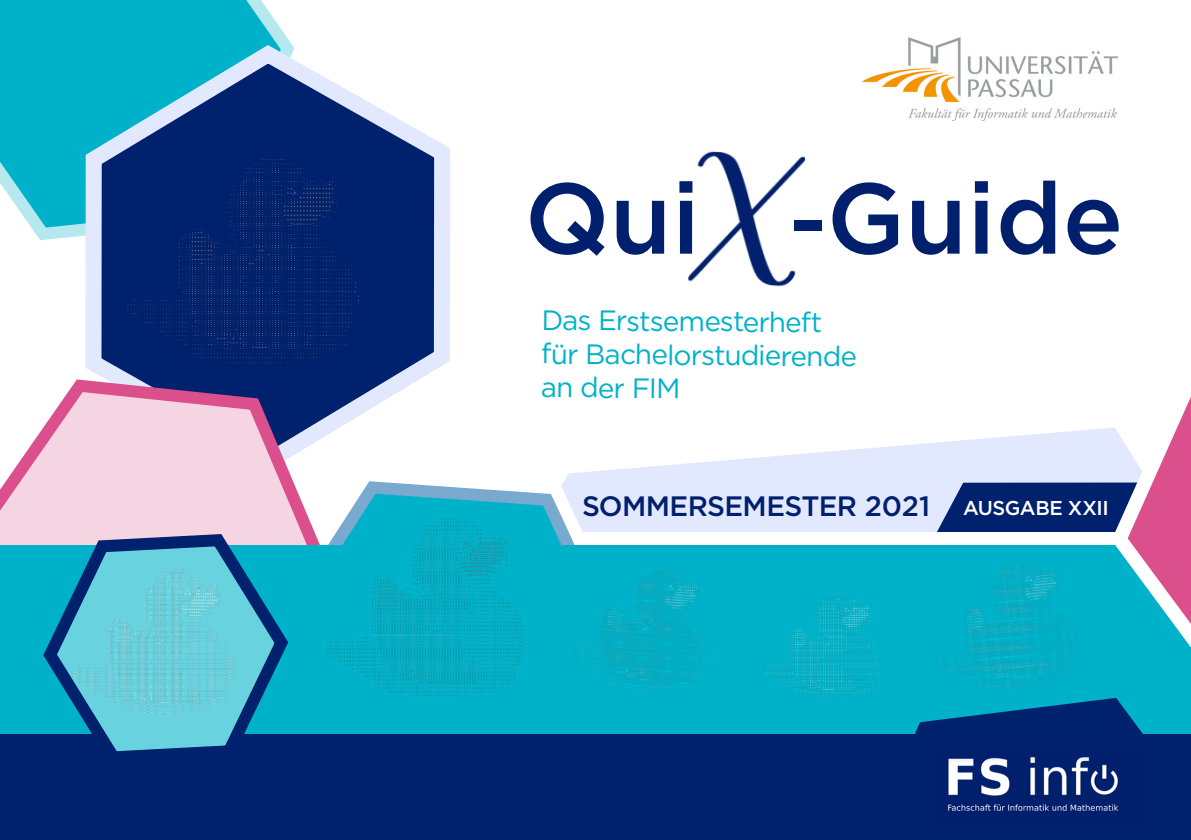
<style>
.page{position:relative;width:1191px;height:840px;background:#fff}
.page>*{position:absolute;margin:0;border:0;box-sizing:border-box;transform-origin:0 0}
.t1{font:500 100px "Gotham";color:#00206d}
.Unterüberschrift_Dun{font:28px/34px "Gotham";color:#00b2c9}
.Unterüberschrift_Dun-2{font:500 28px "Gotham";letter-spacing:-.02em;color:#00206d}
.Unterüberschrift_Dun-3{font:500 20px "Gotham";letter-spacing:-.02em;color:#fff}
.s1{font-size:92px}
</style>
<div class="page">
<svg style="left:589px;top:429px;width:507px;height:103px"></svg>
<svg style="left:880px;top:482px;width:216px;height:50px;background:#4b649e"></svg>
<svg style="left:0;top:0;width:286px;height:241px;background:#1dbacf"></svg>
<svg style="left:77px;top:36px;width:373px;height:392px"></svg>
<svg style="left:0;top:373px;width:338px;height:171px;background:#d7b9d1"></svg>
<svg style="left:260px;top:475px;width:377px;height:69px"></svg>
<svg style="left:540px;top:472px;width:49px;height:72px"></svg>
<div style="left:0;top:732px;width:1191px;height:107px;background:#00216e"></div>
<div style="left:0;top:544px;width:1191px;height:188px;background:#00b2c9"></div>
<img style="left:862px;top:37px;width:255px;height:83px">
<img style="left:688px;top:151px;width:118px;height:136px">
<img style="left:935px;top:560px;width:141px;height:129px">
<img style="left:111px;top:151px;width:281px;height:228px">
<svg style="left:867px;top:700px;width:324px;height:34px"></svg>
<img style="left:947px;top:757px;width:172px;height:55px">
<img style="left:762px;top:593px;width:135px;height:112px">
<svg style="left:36px;top:523px;width:259px;height:229px"></svg>
<img style="left:61px;top:564px;width:197px;height:160px">
<img style="left:310px;top:511px;width:245px;height:186px">
<img style="left:568px;top:568px;width:139px;height:122px">
<svg style="left:1096px;top:397px;width:95px;height:313px"></svg>
<p class="t1" style="left:524px;top:153px;width:177px">Qui</p>
<p class="t1" style="left:789px;top:153px;width:336px"><span class="s1">-</span>Guide</p>
<p class="Unterüberschrift_Dun" style="left:542px;top:301px;width:318px;rotate:1deg">Das Erstsemesterheft für Bachelorstudierende an der FIM</p>
<p class="Unterüberschrift_Dun-2" style="left:582px;top:487px;width:349px">SOMMERSEMESTER 2021</p>
<p class="Unterüberschrift_Dun-3" style="left:963px;top:495px;width:147px">AUSGABE XXII</p>
</div>
